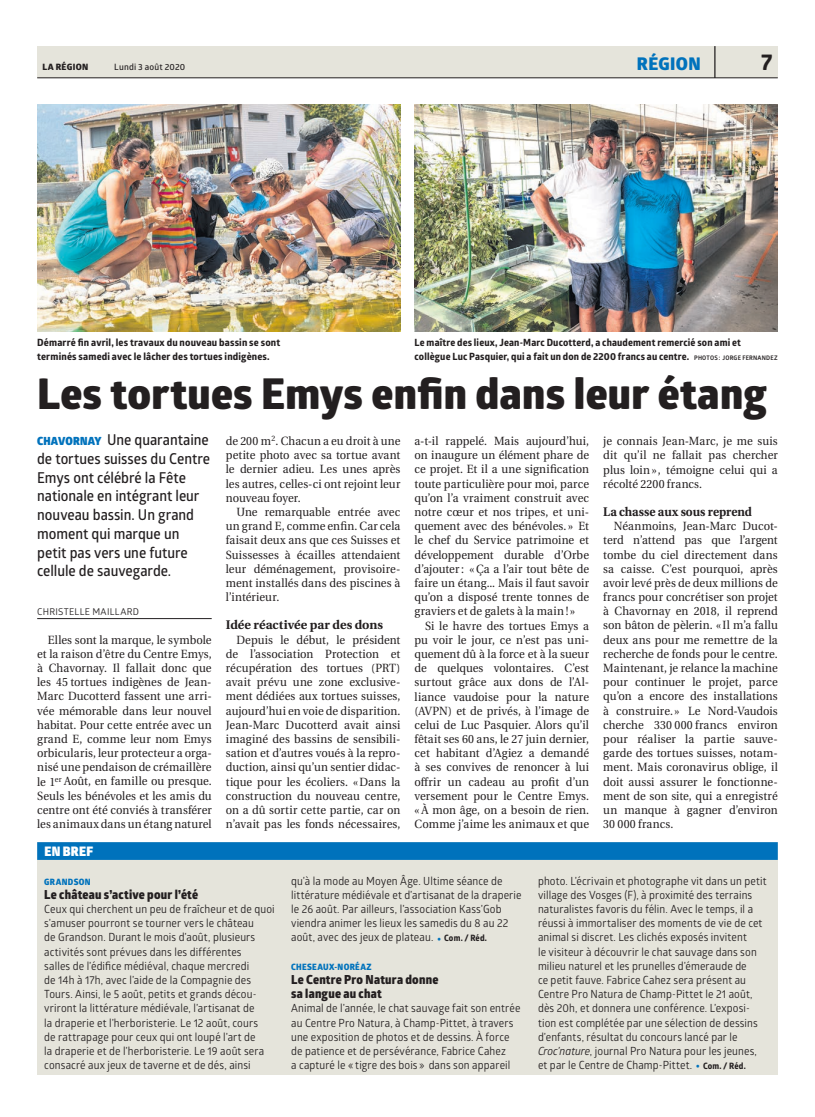
<style>
.page{position:relative;width:815px;height:1117px;background:#fff}
.page>*{position:absolute;margin:0;border:0;box-sizing:border-box;transform-origin:0 0}
.t1{font:800 42.5px "Glober";letter-spacing:.005em;color:#231f20}
.t2{font:700 22.5px "Globerx";color:#231f20}
.t3{font:800 17.5px "Glober";letter-spacing:.02em;color:#0072bc}
.t4{font:600 15px/18.8px "Glober";letter-spacing:-.005em;color:#231f20;scale:.94 1}
.t5{font:900 13.12px "Glober";letter-spacing:.03em;color:#fff;scale:.94 1}
.t6{font:800 12.5px/14.1px "Glober";letter-spacing:.02em;color:#231f20;scale:.94 1}
.t7{font:700 12.5px "Heuristica";letter-spacing:.005em;color:#231f20}
.t8{font:700 12.5px "Heuristica";letter-spacing:.005em;color:#231f20;scale:.94 1}
.t9{font:11.88px/14.1px "Heuristica";letter-spacing:.005em;color:#231f20;text-align:justify;scale:.94 1}
.t10{font:11.25px/14.1px "Glober";letter-spacing:.01em;color:#231f20;scale:.94 1}
.t11{font:700 10px/14.1px "Globerx";letter-spacing:.015em;color:#231f20;scale:.96 1}
.t12{font:700 10px/14.1px "Globerx";letter-spacing:.015em;color:#231f20}
.t13{font:9.38px "Glober";letter-spacing:.035em;color:#231f20}
.t14{font:800 8.75px "Glober";letter-spacing:.04em;color:#0072bc;scale:.94 1}
.t15{font:600 8.75px "Glober";letter-spacing:.02em;color:#231f20}
.t16{font:800 8.75px "Glober";letter-spacing:.04em;color:#231f20}
.s1{font-family:"Glober";font-size:6.25px}
.s2{font-weight:900;font-size:11.25px;color:#0072bc}
.s3{font-weight:900;font-size:10px;color:#0072bc}
.s4{font-family:"Globerx";font-weight:700;font-size:8.75px}
.s5{font-style:italic}
</style>
<div class="page">
<div style="left:37px;top:46px;width:741px;height:32px;background:#e5e4db"></div>
<hr style="left:714px;top:46px;width:1px;height:32px;background:#231f20">
<hr style="left:37px;top:78px;width:741px;height:1px;background:#231f20">
<hr style="left:37px;top:618px;width:175px;height:1px;background:#231f20">
<div style="left:37px;top:842px;width:741px;height:232px;background:#e5e4db"></div>
<div style="left:37px;top:842px;width:741px;height:17px;background:#0072bc"></div>
<img style="left:37px;top:105px;width:363px;height:226px">
<img style="left:415px;top:105px;width:363px;height:226px">
<p class="t16" style="left:43px;top:60px;width:47px">LA RÉGION</p>
<p class="t15" style="left:114px;top:61px;width:73px">Lundi 3 août 2020</p>
<h3 class="t3" style="left:637px;top:51px;width:65px">RÉGION</h3>
<h2 class="t2" style="left:761px;top:46px;width:13px">7</h2>
<p class="t12" style="left:37px;top:335px;width:245px">Démarré fin avril, les travaux du nouveau bassin se sont terminés samedi avec le lâcher des tortues indigènes.</p>
<p class="t11" style="left:415px;top:335px;width:380px">Le maître des lieux, Jean-Marc Ducotterd, a chaudement remercié son ami et collègue Luc Pasquier, qui a fait un don de 2200 francs au centre. <span class="s1">PHOTOS : JORGE FERNANDEZ</span></p>
<h1 class="t1" style="left:37px;top:362px;width:731px">Les tortues Emys enfin dans leur étang</h1>
<p class="t4" style="left:37px;top:430px;width:185px"><span class="s2">CHAVORNAY</span> Une quarantaine de tortues suisses du Centre<br>Emys ont célébré la Fête nationale en intégrant leur nouveau bassin. Un grand moment qui marque un petit pas vers une future cellule de sauvegarde.</p>
<p class="t13" style="left:37px;top:605px;width:103px">CHRISTELLE MAILLARD</p>
<p class="t9" style="left:37px;top:632px;width:187px;text-indent:11px">Elles sont la marque, le symbole et la raison d’être du Centre Emys, à Chavornay. Il fallait donc que les 45 tortues indigènes de Jean-Marc Ducotterd fassent une arri&shy;vée mémorable dans leur nouvel habitat. Pour cette entrée avec un grand E, comme leur nom Emys orbicularis, leur protecteur a orga&shy;nisé une pendaison de crémaillère le 1<sup>er</sup> Août, en famille ou presque.<br>Seuls les bénévoles et les amis du centre ont été conviés à transférer les animaux dans un étang naturel</p>
<p class="t9" style="left:226px;top:434px;width:187px">de 200 m<sup>2</sup>. Chacun a eu droit à une petite photo avec sa tortue avant le dernier adieu. Les unes après les autres, celles-ci ont rejoint leur nouveau foyer.</p>
<p class="t9" style="left:226px;top:505px;width:187px;text-indent:11px">Une remarquable entrée avec un grand E, comme enfin. Car cela faisait deux ans que ces Suisses et Suissesses à écailles attendaient leur déménagement, provisoire&shy;ment installés dans des piscines à l’intérieur.</p>
<p class="t7" style="left:226px;top:615px;width:159px">Idée réactivée par des dons</p>
<p class="t9" style="left:226px;top:632px;width:187px;text-indent:11px">Depuis le début, le président de l’association Protection et récupération des tortues (PRT) avait prévu une zone exclusive&shy;ment dédiées aux tortues suisses, aujourd’hui en voie de disparition.<br>Jean-Marc Ducotterd avait ainsi imaginé des bassins de sensibili&shy;sation et d’autres voués à la repro&shy;duction, ainsi qu’un sentier didac&shy;tique pour les écoliers. « Dans la construction du nouveau centre, on a dû sortir cette partie, car on n’avait pas les fonds nécessaires,</p>
<p class="t9" style="left:415px;top:434px;width:187px">a-t-il rappelé. Mais aujourd’hui, on inaugure un élément phare de ce projet. Et il a une signification toute particulière pour moi, parce qu’on l’a vraiment construit avec notre cœur et nos tripes, et uni&shy;quement avec des bénévoles. » Et le chef du Service patrimoine et développement durable d’Orbe d’ajouter : «Ça a l’air tout bête de faire un étang... Mais il faut savoir qu’on a disposé trente tonnes de graviers et de galets à la main ! »</p>
<p class="t9" style="left:415px;top:618px;width:187px;text-indent:11px">Si le havre des tortues Emys a pu voir le jour, ce n’est pas uni&shy;quement dû à la force et à la sueur de quelques volontaires. C’est surtout grâce aux dons de l’Al&shy;liance vaudoise pour la nature (AVPN) et de privés, à l’image de celui de Luc Pasquier. Alors qu’il fêtait ses 60 ans, le 27 juin dernier, cet habitant d’Agiez a demandé à ses convives de renoncer à lui offrir un cadeau au profit d’un versement pour le Centre Emys. « À mon âge, on a besoin de rien.<br>Comme j’aime les animaux et que</p>
<p class="t9" style="left:603px;top:434px;width:187px">je connais Jean-Marc, je me suis dit qu’il ne fallait pas chercher plus loin », témoigne celui qui a récolté 2200 francs.</p>
<p class="t8" style="left:603px;top:501px;width:160px">La chasse aux sous reprend</p>
<p class="t9" style="left:603px;top:519px;width:187px;text-indent:11px">Néanmoins, Jean-Marc Ducot&shy;terd n’attend pas que l’argent tombe du ciel directement dans sa caisse. C’est pourquoi, après avoir levé près de deux millions de francs pour concrétiser son projet à Chavornay en 2018, il reprend son bâton de pèlerin. « Il m’a fallu deux ans pour me remettre de la recherche de fonds pour le centre.<br>Maintenant, je relance la machine pour continuer le projet, parce qu’on a encore des installations à construire. » Le Nord-Vaudois cherche 330 000 francs environ pour réaliser la partie sauve&shy;garde des tortues suisses, notam&shy;ment. Mais coronavirus oblige, il doit aussi assurer le fonctionne&shy;ment de son site, qui a enregistré un manque à gagner d’environ 30 000 francs.</p>
<p class="t5" style="left:44px;top:841px;width:54px">EN BREF</p>
<p class="t14" style="left:44px;top:874px;width:51px">GRANDSON</p>
<p class="t6" style="left:44px;top:887px;width:165px">Le château s’active pour l’été</p>
<p class="t10" style="left:44px;top:901px;width:247px">Ceux qui cherchent un peu de fraîcheur et de quoi s’amuser pourront se tourner vers le château<br>de Grandson. Durant le mois d’août, plusieurs activités sont prévues dans les différentes<br>salles de l’édifice médiéval, chaque mercredi<br>de 14h à 17h, avec l’aide de la Compagnie des Tours. Ainsi, le 5 août, petits et grands décou&shy;vriront la littérature médiévale, l’artisanat de<br>la draperie et l’herboristerie. Le 12 août, cours<br>de rattrapage pour ceux qui ont loupé l’art de<br>la draperie et de l’herboristerie. Le 19 août sera consacré aux jeux de taverne et de dés, ainsi</p>
<p class="t10" style="left:291px;top:873px;width:247px">qu’à la mode au Moyen Âge. Ultime séance de littérature médiévale et d’artisanat de la draperie le 26 août. Par ailleurs, l’association Kass’Gob viendra animer les lieux les samedis du 8 au 22 août, avec des jeux de plateau. <span class="s3">•</span> <span class="s4">Com. / Réd.</span></p>
<p class="t14" style="left:291px;top:959px;width:87px">CHESEAUX-NORÉAZ</p>
<p class="t6" style="left:291px;top:972px;width:158px">Le Centre Pro Natura donne sa langue au chat</p>
<p class="t10" style="left:291px;top:1000px;width:245px">Animal de l’année, le chat sauvage fait son entrée au Centre Pro Natura, à Champ-Pittet, à travers une exposition de photos et de dessins. À force de patience et de persévérance, Fabrice Cahez<br>a capturé le « tigre des bois » dans son appareil</p>
<p class="t10" style="left:538px;top:873px;width:245px">photo. L’écrivain et photographe vit dans un petit village des Vosges (F), à proximité des terrains naturalistes favoris du félin. Avec le temps, il a réussi à immortaliser des moments de vie de cet animal si discret. Les clichés exposés invitent<br>le visiteur à découvrir le chat sauvage dans son milieu naturel et les prunelles d’émeraude de<br>ce petit fauve. Fabrice Cahez sera présent au Centre Pro Natura de Champ-Pittet le 21 août, dès 20h, et donnera une conférence. L’exposi&shy;tion est complétée par une sélection de dessins d’enfants, résultat du concours lancé par le <span class="s5">Croc’nature</span>, journal Pro Natura pour les jeunes, et par le Centre de Champ-Pittet. <span class="s3">•</span> <span class="s4">Com. / Réd.</span></p>
</div>
